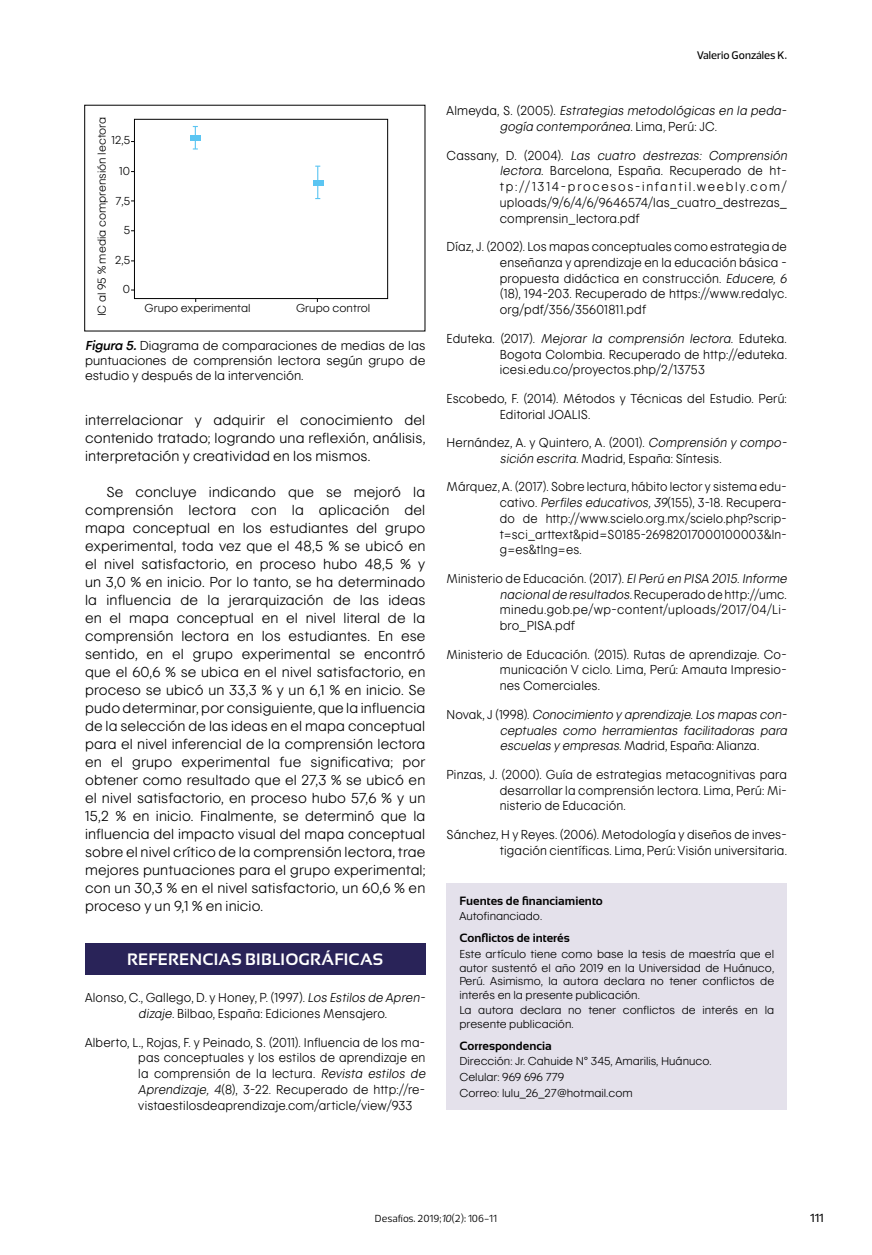
<style>
.page{position:relative;width:872px;height:1255px;background:#fff}
.page>*{position:absolute;margin:0;border:0;box-sizing:border-box;transform-origin:0 0}
.t1{font:700 16.5px "Sansation";letter-spacing:.015em;color:#fff}
.t2{font:300 15px/18px "Kotex";letter-spacing:.01em;color:#000;text-align:justify}
.t3{font:300 13.5px/15.8px "Kotex";letter-spacing:.01em;color:#000;scale:.95 1}
.t4{font:italic 300 13.5px/15.8px "Kotex";color:#000;scale:.95 1}
.t5{font:300 13.5px/15px "Kotex";letter-spacing:.01em;color:#000;text-align:justify}
.t6{font:300 12px/13.5px "Kotex";color:#000}
.t7{font:700 12px "Sansation";color:#000}
.t8{font:500 12px "Prelo";color:#000}
.t9{font:500 11.25px "Prelo";color:#000}
.t10{font:10.5px "Prelo";color:#000}
.s1{font-weight:700;font-style:italic}
.s2{font-style:italic}
.s3{font-style:normal}
</style>
<div class="page">
<div style="left:85px;top:943px;width:340px;height:31px;background:#292358"></div>
<div style="left:134px;top:119px;width:254px;height:180px;border:1px solid #000"></div>
<svg style="left:193px;top:126px;width:5px;height:23px"></svg>
<hr style="left:317px;top:166px;width:1px;height:32px;background:#5bc5f2">
<div style="left:190px;top:135px;width:11px;height:5px;background:#5bc5f2"></div>
<div style="left:313px;top:180px;width:10px;height:5px;background:#5bc5f2"></div>
<div style="left:446px;top:883px;width:341px;height:226px;background:#e4e1eb"></div>
<p class="t6" style="left:95px;top:316px;width:201px;rotate:-90deg">IC al 95 % media comprensión lectora</p>
<p class="t6" style="left:111px;top:133px;width:20px">12,5</p>
<p class="t6" style="left:119px;top:164px;width:13px">10</p>
<p class="t6" style="left:115px;top:193px;width:16px">7,5</p>
<p class="t6" style="left:124px;top:223px;width:8px">5</p>
<p class="t6" style="left:115px;top:253px;width:16px">2,5</p>
<p class="t6" style="left:123px;top:282px;width:9px">0</p>
<p class="t6" style="left:145px;top:301px;width:107px">Grupo experimental</p>
<p class="t6" style="left:296px;top:301px;width:76px">Grupo control</p>
<p class="t5" style="left:85px;top:337px;width:342px"><span class="s1">Figura 5.</span> Diagrama de comparaciones de medias de las puntuaciones de comprensión lectora según grupo de estudio y después de la intervención.</p>
<p class="t2" style="left:85px;top:410px;width:342px">interrelacionar y adquirir el conocimiento del contenido tratado; logrando una reflexión, análisis, interpretación y creatividad en los mismos.</p>
<p class="t2" style="left:85px;top:482px;width:342px;text-indent:21px">Se concluye indicando que se mejoró la comprensión lectora con la aplicación del mapa conceptual en los estudiantes del grupo experimental, toda vez que el 48,5 % se ubicó en el nivel satisfactorio, en proceso hubo 48,5 % y un 3,0 % en inicio. Por lo tanto, se ha determinado la influencia de la jerarquización de las ideas en el mapa conceptual en el nivel literal de la comprensión lectora en los estudiantes. En ese sentido, en el grupo experimental se encontró que el 60,6 % se ubica en el nivel satisfactorio, en proceso se ubicó un 33,3 % y un 6,1 % en inicio. Se pudo determinar, por consiguiente, que la influencia de la selección de las ideas en el mapa conceptual para el nivel inferencial de la comprensión lectora en el grupo experimental fue significativa; por obtener como resultado que el 27,3 % se ubicó en el nivel satisfactorio, en proceso hubo 57,6 % y un 15,2 % en inicio. Finalmente, se determinó que la influencia del impacto visual del mapa conceptual sobre el nivel crítico de la comprensión lectora, trae mejores puntuaciones para el grupo experimental; con un 30,3 % en el nivel satisfactorio, un 60,6 % en proceso y un 9,1 % en inicio.</p>
<p class="t1" style="left:127px;top:950px;width:257px">REFERENCIAS BIBLIOGRÁFICAS</p>
<p class="t3" style="left:138px;top:989px;width:306px;text-indent:-53px">Alonso, C., Gallego, D. y Honey, P. (1997). <span class="s2">Los Estilos de Apren&shy;dizaje.</span>Bilbao, España: Ediciones Mensajero.</p>
<p class="t3" style="left:138px;top:1033px;width:306px;text-indent:-53px">Alberto, L., Rojas, F. y Peinado, S. (2011). Influencia de los ma&shy;pas conceptuales y los estilos de aprendizaje en la comprensión de la lectura. <span class="s2">Revista estilos de Aprendizaje, 4</span>(8), 3-22. Recuperado de http://re&shy;vistaestilosdeaprendizaje.com/article/view/933</p>
<p class="t9" style="left:697px;top:48px;width:91px">Valerio Gonzáles K.</p>
<p class="t4" style="left:500px;top:103px;width:306px;text-indent:-53px"><span class="s3">A l m eyd a , S . (2 0 0 5).</span> Estrategias metodológicas en la peda&shy;gogía contemporánea.<span class="s3">L i m a , P e r ú : J C .</span></p>
<p class="t3" style="left:500px;top:147px;width:306px;text-indent:-53px">C a s s a n y, D . ( 2 0 0 4). <span class="s2">Las cuatro destrezas: Comprensión lectora.</span> Barcelona, España. Recuperado de ht&shy;tp://1314-procesos-infantil.weebly.com/ uploads/9/6/4/6/9646574/las_cuatro_destrezas_ comprensin_lectora.pdf</p>
<p class="t3" style="left:500px;top:238px;width:306px;text-indent:-53px">Díaz, J. (2002). Los mapas conceptuales como estrategia de enseñanza y aprendizaje en la educación básica - propuesta didáctica en construcción. <span class="s2">Educere, 6 </span>(18), 194-203. Recuperado de https://www.redalyc. org/pdf/356/35601811.pdf</p>
<p class="t3" style="left:500px;top:330px;width:304px;text-align:justify;text-indent:-53px">E d u te ka . (2 01 7). <span class="s2">Mejorar la comprensión lectora.</span> E d u te ka .<br>Bogota Colombia. Recuperado de http://eduteka. icesi.edu.co/proyectos.php/2/13753</p>
<p class="t3" style="left:500px;top:390px;width:304px;text-indent:-53px">Escobedo, F. (2014). Métodos y Técnicas del Estudio. Perú:<br>Editorial JOALIS.</p>
<p class="t3" style="left:500px;top:434px;width:306px;text-indent:-53px">Hernández, A. y Quintero, A. (2001). <span class="s2">Comprensión y compo&shy;sición escrita.</span>Madrid, España: Síntesis.</p>
<p class="t3" style="left:500px;top:478px;width:304px;text-align:justify;text-indent:-53px">Márquez, A. (2017). Sobre lectura, hábito lector y sistema edu&shy;cativo. <span class="s2">Perfiles educativos, 39</span>(155), 3-18. Recupera&shy;do de http://www.scielo.org.mx/scielo.php?scrip&shy;t=sci_arttext&amp;pid=S0185-26982017000100003&amp;ln&shy;g=es&amp;tlng=es.</p>
<p class="t3" style="left:500px;top:570px;width:306px;text-indent:-53px">Ministerio de Educación. (2017). <span class="s2">ElPerú en PISA 2015.Informe nacionalde resultados.</span>Recuperado de http://umc. minedu.gob.pe/wp-content/uploads/2017/04/Li&shy;bro_PISA.pdf</p>
<p class="t3" style="left:500px;top:646px;width:304px;text-align:justify;text-indent:-53px">Ministerio de Educación. (2015). Rutas de aprendizaje. Co&shy;municación V ciclo. Lima, Perú: Amauta Impresio&shy;nes Comerciales.</p>
<p class="t4" style="left:500px;top:706px;width:306px;text-align:justify;text-indent:-53px"><span class="s3">N ova k, J (1 9 9 8).</span> Conocimiento y aprendizaje.Los mapas con&shy;ceptuales como herramientas facilitadoras para escuelas y empresas.<span class="s3">Madrid, España: Alianza.</span></p>
<p class="t3" style="left:500px;top:766px;width:304px;text-align:justify;text-indent:-53px">Pinzas, J. (2000). Guía de estrategias metacognitivas para desarrollar la comprensión lectora. Lima, Perú: Mi&shy;nisterio de Educación.</p>
<p class="t3" style="left:446px;top:826px;width:360px;text-align:right">Sánchez, H y Reyes. (2006). Metodología y diseños de inves&shy;tigación científicas. Lima, Perú: Visión universitaria.</p>
<p class="t7" style="left:459px;top:893px;width:145px">Fuentes de financiamiento</p>
<p class="t6" style="left:459px;top:909px;width:84px">Autofinanciado.</p>
<p class="t7" style="left:459px;top:931px;width:112px">Conflictos de interés</p>
<p class="t6" style="left:459px;top:947px;width:316px;text-align:justify">Este artículo tiene como base la tesis de maestría que el autor sustentó el año 2019 en la Universidad de Huánuco, Perú. Asimismo, la autora declara no tener conflictos de interés en la presente publicación.</p>
<p class="t6" style="left:459px;top:1003px;width:316px">La autora declara no tener conflictos de interés en la presente publicación.</p>
<p class="t7" style="left:459px;top:1038px;width:94px">Correspondencia</p>
<p class="t6" style="left:459px;top:1053px;width:254px;line-height:15.6px">Dirección: Jr. Cahuide N° 345, Amarilis, Huánuco.<br>Celular: 969 696 779<br>Correo: lulu_26_27@hotmail.com</p>
<p class="t10" style="left:375px;top:1211px;width:123px">Desafíos. 2019;<span class="s2">10</span>(2): 106-11</p>
<p class="t8" style="left:810px;top:1210px;width:15px">111</p>
</div>
